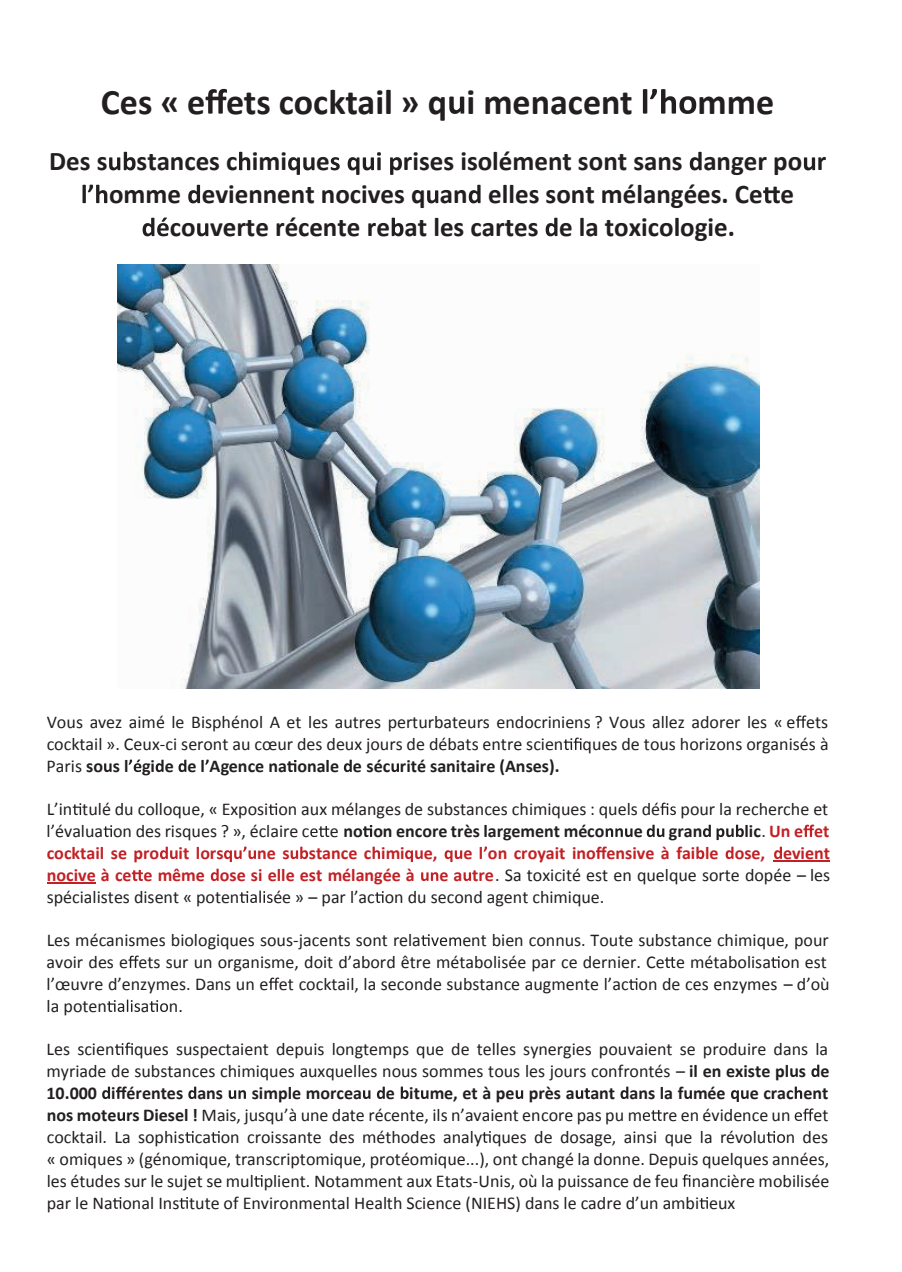
<style>
.page{position:relative;width:902px;height:1272px;background:#fff}
.page>*{position:absolute;margin:0;border:0;box-sizing:border-box;transform-origin:0 0}
.t1{font:700 36px "Calibri";color:#231f20}
.t2{font:700 27px "Calibri";color:#231f20}
.t3{font:18px/21.9px "Calibri";color:#231f20;text-align:justify}
.t4{font:700 18px "Calibri";color:#c22025}
.t5{font:700 18px "Calibri";color:#231f20}
.s1{font-weight:700}
.s2{color:#231f20}
.s3{font-weight:400;color:#231f20}
.s4{font-weight:700;color:#c22025}
</style>
<div class="page">
<svg style="left:205px;top:89px;width:22px;height:25px"></svg>
<svg style="left:449px;top:97px;width:15px;height:17px"></svg>
<svg style="left:642px;top:89px;width:54px;height:25px"></svg>
<svg style="left:109px;top:152px;width:27px;height:18px"></svg>
<svg style="left:239px;top:152px;width:11px;height:18px"></svg>
<svg style="left:288px;top:157px;width:26px;height:18px"></svg>
<svg style="left:331px;top:152px;width:71px;height:23px"></svg>
<svg style="left:689px;top:152px;width:12px;height:18px"></svg>
<svg style="left:803px;top:157px;width:12px;height:13px"></svg>
<svg style="left:82px;top:185px;width:25px;height:18px"></svg>
<svg style="left:188px;top:185px;width:12px;height:18px"></svg>
<svg style="left:427px;top:190px;width:11px;height:13px"></svg>
<svg style="left:468px;top:185px;width:12px;height:18px"></svg>
<svg style="left:763px;top:187px;width:16px;height:16px"></svg>
<svg style="left:143px;top:217px;width:26px;height:19px"></svg>
<svg style="left:197px;top:223px;width:11px;height:13px"></svg>
<svg style="left:391px;top:218px;width:12px;height:18px"></svg>
<svg style="left:545px;top:218px;width:12px;height:18px"></svg>
<svg style="left:796px;top:715px;width:10px;height:12px"></svg>
<svg style="left:563px;top:737px;width:18px;height:13px"></svg>
<svg style="left:104px;top:763px;width:8px;height:9px"></svg>
<svg style="left:129px;top:759px;width:12px;height:13px"></svg>
<svg style="left:156px;top:759px;width:7px;height:13px"></svg>
<svg style="left:178px;top:759px;width:8px;height:13px"></svg>
<svg style="left:205px;top:759px;width:4px;height:5px"></svg>
<svg style="left:287px;top:760px;width:9px;height:12px"></svg>
<svg style="left:344px;top:759px;width:8px;height:13px"></svg>
<svg style="left:391px;top:763px;width:8px;height:9px"></svg>
<svg style="left:73px;top:803px;width:8px;height:12px"></svg>
<svg style="left:268px;top:803px;width:9px;height:12px"></svg>
<svg style="left:660px;top:802px;width:15px;height:13px"></svg>
<svg style="left:103px;top:825px;width:9px;height:12px"></svg>
<svg style="left:310px;top:826px;width:19px;height:11px"></svg>
<svg style="left:363px;top:825px;width:9px;height:12px"></svg>
<svg style="left:605px;top:828px;width:27px;height:9px"></svg>
<svg style="left:646px;top:824px;width:18px;height:13px"></svg>
<svg style="left:703px;top:824px;width:7px;height:13px"></svg>
<svg style="left:716px;top:824px;width:27px;height:16px"></svg>
<svg style="left:803px;top:824px;width:11px;height:13px"></svg>
<svg style="left:160px;top:846px;width:17px;height:13px"></svg>
<svg style="left:224px;top:846px;width:32px;height:16px"></svg>
<svg style="left:290px;top:846px;width:18px;height:13px"></svg>
<svg style="left:372px;top:846px;width:8px;height:12px"></svg>
<svg style="left:405px;top:850px;width:17px;height:12px"></svg>
<svg style="left:444px;top:850px;width:18px;height:12px"></svg>
<svg style="left:483px;top:846px;width:4px;height:5px"></svg>
<svg style="left:596px;top:846px;width:10px;height:12px"></svg>
<svg style="left:696px;top:846px;width:8px;height:13px"></svg>
<svg style="left:725px;top:846px;width:8px;height:13px"></svg>
<svg style="left:774px;top:846px;width:7px;height:13px"></svg>
<hr style="left:773px;top:860px;width:56px;height:2px;background:#c22025">
<svg style="left:132px;top:869px;width:11px;height:12px"></svg>
<svg style="left:211px;top:868px;width:8px;height:13px"></svg>
<svg style="left:421px;top:872px;width:17px;height:9px"></svg>
<svg style="left:463px;top:872px;width:8px;height:9px"></svg>
<hr style="left:47px;top:882px;width:49px;height:2px;background:#c22025">
<svg style="left:240px;top:890px;width:32px;height:13px"></svg>
<svg style="left:375px;top:891px;width:8px;height:12px"></svg>
<svg style="left:421px;top:934px;width:40px;height:12px"></svg>
<svg style="left:128px;top:955px;width:11px;height:12px"></svg>
<svg style="left:664px;top:957px;width:11px;height:11px"></svg>
<svg style="left:771px;top:956px;width:18px;height:12px"></svg>
<svg style="left:269px;top:977px;width:10px;height:12px"></svg>
<svg style="left:629px;top:978px;width:8px;height:11px"></svg>
<svg style="left:107px;top:999px;width:33px;height:12px"></svg>
<svg style="left:149px;top:1000px;width:19px;height:11px"></svg>
<svg style="left:115px;top:1042px;width:18px;height:12px"></svg>
<svg style="left:790px;top:1068px;width:7px;height:8px"></svg>
<svg style="left:811px;top:1064px;width:8px;height:12px"></svg>
<svg style="left:102px;top:1086px;width:8px;height:12px"></svg>
<svg style="left:116px;top:1086px;width:11px;height:12px"></svg>
<svg style="left:188px;top:1086px;width:8px;height:12px"></svg>
<svg style="left:229px;top:1090px;width:17px;height:8px"></svg>
<svg style="left:363px;top:1090px;width:7px;height:8px"></svg>
<svg style="left:377px;top:1086px;width:8px;height:12px"></svg>
<svg style="left:401px;top:1086px;width:7px;height:12px"></svg>
<svg style="left:421px;top:1090px;width:7px;height:8px"></svg>
<svg style="left:515px;top:1090px;width:8px;height:8px"></svg>
<svg style="left:575px;top:1088px;width:15px;height:10px"></svg>
<svg style="left:620px;top:1086px;width:8px;height:12px"></svg>
<svg style="left:684px;top:1090px;width:7px;height:8px"></svg>
<svg style="left:731px;top:1090px;width:17px;height:11px"></svg>
<svg style="left:794px;top:1086px;width:8px;height:12px"></svg>
<svg style="left:117px;top:1112px;width:8px;height:8px"></svg>
<svg style="left:642px;top:1109px;width:19px;height:11px"></svg>
<svg style="left:794px;top:1108px;width:19px;height:12px"></svg>
<svg style="left:185px;top:1131px;width:9px;height:11px"></svg>
<svg style="left:211px;top:1131px;width:9px;height:11px"></svg>
<svg style="left:482px;top:1131px;width:9px;height:11px"></svg>
<svg style="left:766px;top:1131px;width:19px;height:11px"></svg>
<svg style="left:254px;top:1175px;width:8px;height:11px"></svg>
<svg style="left:682px;top:1174px;width:8px;height:12px"></svg>
<svg style="left:113px;top:1197px;width:8px;height:11px"></svg>
<svg style="left:179px;top:1197px;width:9px;height:11px"></svg>
<svg style="left:699px;top:1197px;width:9px;height:11px"></svg>
<img style="left:117px;top:264px;width:642px;height:424px">
<h1 class="t1" style="left:101px;top:76px;width:533px">Ces « e ets cocktail » q i menacent</h1>
<h1 class="t1" style="left:697px;top:76px;width:78px">mme</h1>
<h2 class="t2" style="left:49px;top:142px;width:282px">Des s stances c imi e</h2>
<h2 class="t2" style="left:403px;top:142px;width:425px">rises isolément sont sans anger po r</h2>
<h2 class="t2" style="left:109px;top:175px;width:686px">omme eviennent nocives q an elles sont mélangées. Ce e</h2>
<h2 class="t2" style="left:170px;top:208px;width:566px">co verte récente re at les cartes e la toxicologie.</h2>
<p class="t3" style="left:47px;top:710px;width:783px">Vous avez aimé le Bisphénol A et les autres perturbateurs endocriniens ? Vous allez adorer les « e ets cocktail ». Ceux-ci seront au cœur des deux jours de débats entre scien ques de tous horizons organisés à Paris <span class="s1">so s l gi e e l Agence na onale e séc rité sanitaire (Anses).</span></p>
<p class="t3" style="left:47px;top:797px;width:783px">L’in tulé du colloque, « Exposi on aux mélanges de substances chimiques : quels dé pour la recherche et l’évalua on des risques ? », éclaire c e <span class="s1">no on encore très largement méco</span></p>
<p class="t5" style="left:633px;top:818px;width:11px">e</p>
<p class="t5" style="left:669px;top:818px;width:35px">gran</p>
<p class="t4" style="left:744px;top:818px;width:86px"><span class="s2">lic</span><span class="s3">.</span> Un e et</p>
<p class="t4" style="left:47px;top:840px;width:178px">cocktail se pro it lors</p>
<p class="t4" style="left:257px;top:840px;width:182px">ne s stance c imi e,</p>
<p class="t4" style="left:463px;top:840px;width:368px">e l on croyait ino ensive à fai le ose, evient</p>
<p class="t4" style="left:47px;top:862px;width:369px">nocive à ce e même ose si elle est mélangée à</p>
<p class="t3" style="left:439px;top:863px;width:392px"><span class="s4">e a tre</span>. Sa toxicité est en quelque sorte dopée – les</p>
<p class="t3" style="left:47px;top:885px;width:194px">spécialistes disent « poten</p>
<p class="t3" style="left:273px;top:885px;width:332px">ée » – par l’ac on du second agent chimique.</p>
<p class="t3" style="left:47px;top:928px;width:375px">Les mécanismes biologiques sous-jacents sont rela</p>
<p class="t3" style="left:47px;top:928px;width:784px;text-align:left;text-indent:416px">ent bien connus. Toute substance chimique, pour avoir des e ets sur un organisme, doit d’abord être métabolisée par ce dernier. Ce e métabolisa n est l’œuvre d’enzymes. Dans un e et cocktail, la seconde substance augmente l’ac on de ces enzymes – d’où la poten</p>
<p class="t3" style="left:141px;top:994px;width:44px">a n.</p>
<p class="t3" style="left:46px;top:1037px;width:784px">Les scien ques suspectaient depuis longtemps que de telles synergies pouvaient se produire dans la myriade de substances chimiques auxquelles nous sommes tous les jours confrontés – <span class="s1">il en existe pl s e 10.000 i érentes ans</span></p>
<p class="t5" style="left:252px;top:1080px;width:112px">simple morcea</p>
<p class="t5" style="left:386px;top:1080px;width:341px">e it me, et à pe près a ant ans la f mée</p>
<p class="t3" style="left:47px;top:1081px;width:783px;text-indent:702px"><span class="s1">e crac ent nos mote rs Diesel !</span> Mais, jusqu’à une date récente, ils n’avaient encore pas pu m re en évidence un</p>
<p class="t3" style="left:47px;top:1103px;width:784px;text-indent:766px">et cocktail. La sophis ca on croissante des méthodes analy ques de dosage, ainsi que la révolu n des « omiques » (génomique, transcriptomique, protéomique...), ont changé la donne. Depuis quelques années, les études sur le sujet se mul plient. Notamment aux Etats-Unis, où la puissance de feu nancière mobilisée par le Na onal Ins tute of Environmental Health Science (NIEHS) dans le cadre d’un ambi eux</p>
</div>
